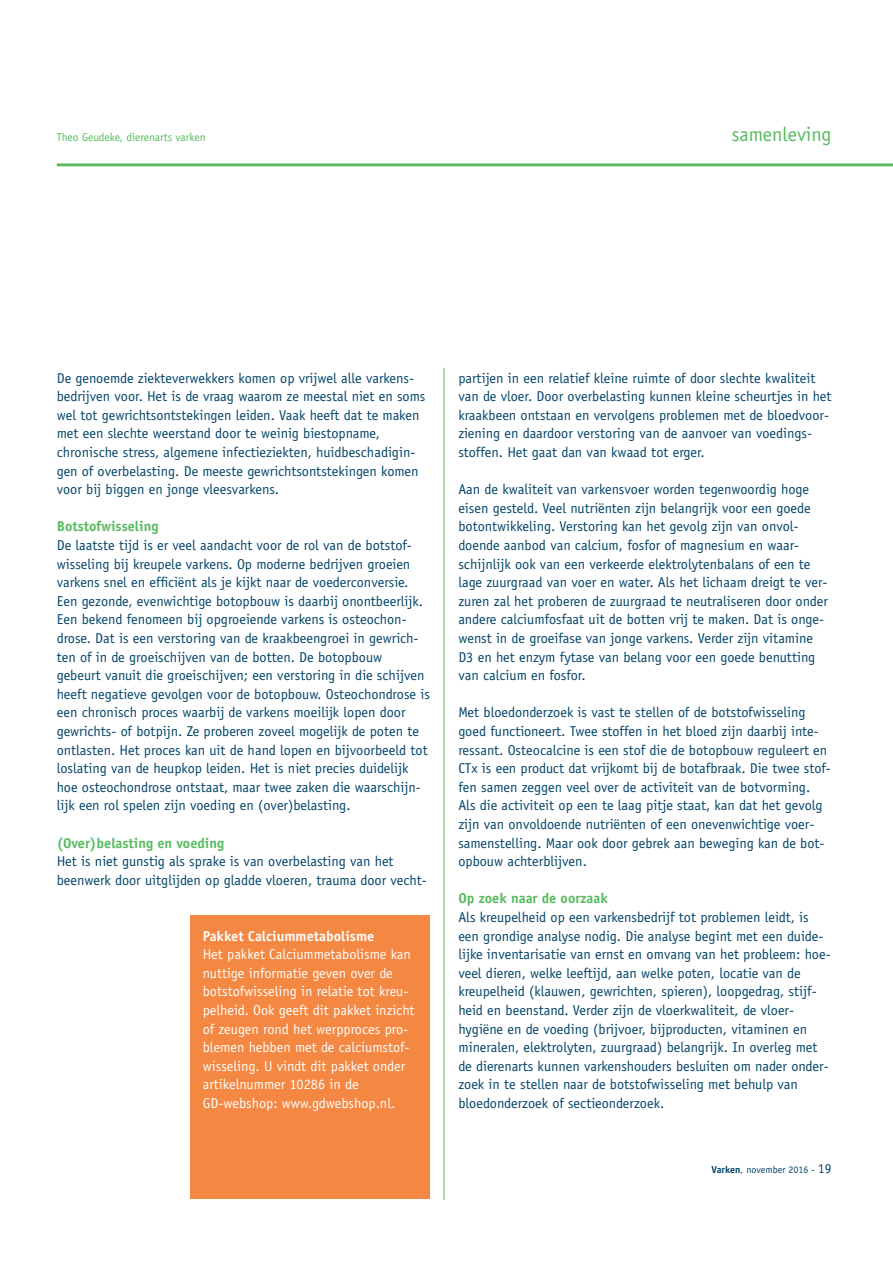
<style>
.page{position:relative;width:893px;height:1263px;background:#fff}
.page>*{position:absolute;margin:0;border:0;box-sizing:border-box;transform-origin:0 0}
.t1{font:20.1px "Officina Sans Std";color:#58bb5f}
.t2{font:14.25px/18.6px "Officina Sans Std";color:#054569}
.t3{font:14.25px/18.6px "Officina Sans Std";color:#fdfefd}
.t4{font:700 14.25px "Officina Sans Std";color:#58bb5f}
.t5{font:700 14.25px "Officina Sans Std";color:#fdfefd}
.t6{font:11.4px "Officina Sans Std";color:#58bb5f}
.t7{font:10.05px "Officina Sans Std";color:#054569}
.s1{font-weight:700}
.s2{font-size:13.65px}
</style>
<div class="page">
<hr style="left:57px;top:163px;width:835px;height:3px;background:#58bb5f">
<hr style="left:444px;top:368px;width:1px;height:831px;background:#58bb5f">
<div style="left:191px;top:915px;width:239px;height:284px;background:#f48741"></div>
<p class="t6" style="left:57px;top:133px;width:150px">Theo Geudeke, dierenarts varken</p>
<h1 class="t1" style="left:732px;top:126px;width:101px">samenleving</h1>
<p class="t2" style="left:57px;top:369px;width:370px">De genoemde ziekteverwekkers komen op vrijwel alle varkens&shy;bedrijven voor. Het is de vraag waarom ze meestal niet en soms wel tot gewrichtsontstekingen leiden. Vaak heeft dat te maken met een slechte weerstand door te weinig biestopname, chronische stress, algemene infectieziekten, huidbeschadigin&shy;gen of overbelasting. De meeste gewrichtsontstekingen komen voor bij biggen en jonge vleesvarkens.</p>
<p class="t4" style="left:57px;top:521px;width:103px">Botstofwisseling</p>
<p class="t2" style="left:57px;top:537px;width:375px">De laatste tijd is er veel aandacht voor de rol van de botstof&shy;wisseling bij kreupele varkens. Op moderne bedrijven groeien varkens snel en efficiënt als je kijkt naar de voederconversie.<br>Een gezonde, evenwichtige botopbouw is daarbij onontbeerlijk.<br>Een bekend fenomeen bij opgroeiende varkens is osteochon&shy;drose. Dat is een verstoring van de kraakbeengroei in gewrich&shy;ten of in de groeischijven van de botten. De botopbouw<br>gebeurt vanuit die groeischijven; een verstoring in die schijven heeft negatieve gevolgen voor de botopbouw. Osteochondrose is een chronisch proces waarbij de varkens moeilijk lopen door gewrichts- of botpijn. Ze proberen zoveel mogelijk de poten te ontlasten. Het proces kan uit de hand lopen en bijvoorbeeld tot loslating van de heupkop leiden. Het is niet precies duidelijk hoe osteochondrose ontstaat, maar twee zaken die waarschijn&shy;lijk een rol spelen zijn voeding en (over)belasting.</p>
<p class="t4" style="left:57px;top:837px;width:169px">(Over)belasting en voeding</p>
<p class="t2" style="left:57px;top:853px;width:371px">Het is niet gunstig als sprake is van overbelasting van het beenwerk door uitglijden op gladde vloeren, trauma door vecht-</p>
<p class="t5" style="left:203px;top:930px;width:173px">Pakket Calciummetabolisme</p>
<p class="t3" style="left:203px;top:946px;width:213px">Het pakket Calciummetabolisme kan nuttige informatie geven over de botstofwisseling in relatie tot kreu&shy;pelheid. Ook geeft dit pakket inzicht of zeugen rond het werpproces pro&shy;blemen hebben met de calciumstof&shy;wisseling. U vindt dit pakket onder artikel nummer 10286 in de GD-webshop: www.gdwebshop.nl.</p>
<p class="t2" style="left:458px;top:369px;width:375px">partijen in een relatief kleine ruimte of door slechte kwaliteit van de vloer. Door overbelasting kunnen kleine scheurtjes in het kraakbeen ontstaan en vervolgens problemen met de bloedvoor&shy;ziening en daardoor verstoring van de aanvoer van voedings&shy;stoffen. Het gaat dan van kwaad tot erger.</p>
<p class="t2" style="left:458px;top:481px;width:371px">Aan de kwaliteit van varkensvoer worden tegenwoordig hoge eisen gesteld. Veel nutriënten zijn belangrijk voor een goede botontwikkeling. Verstoring kan het gevolg zijn van onvol&shy;doende aanbod van calcium, fosfor of magnesium en waar&shy;schijnlijk ook van een verkeerde elektrolytenbalans of een te lage zuurgraad van voer en water. Als het lichaam dreigt te ver&shy;zuren zal het proberen de zuurgraad te neutraliseren door onder andere calciumfosfaat uit de botten vrij te maken. Dat is onge&shy;wenst in de groeifase van jonge varkens. Verder zijn vitamine D3 en het enzym fytase van belang voor een goede benutting van calcium en fosfor.</p>
<p class="t2" style="left:458px;top:704px;width:374px">Met bloedonderzoek is vast te stellen of de botstofwisseling goed functioneert. Twee stoffen in het bloed zijn daarbij inte&shy;ressant. Osteocalcine is een stof die de botopbouw reguleert en CTx is een product dat vrijkomt bij de botafbraak. Die twee stof&shy;fen samen zeggen veel over de activiteit van de botvorming.<br>Als die activiteit op een te laag pitje staat, kan dat het gevolg zijn van onvoldoende nutriënten of een onevenwichtige voer&shy;samenstelling. Maar ook door gebrek aan beweging kan de bot&shy;opbouw achterblijven.</p>
<p class="t4" style="left:458px;top:893px;width:151px">Op zoek naar de oorzaak</p>
<p class="t2" style="left:458px;top:909px;width:374px">Als kreupelheid op een varkensbedrijf tot problemen leidt, is een grondige analyse nodig. Die analyse begint met een duide&shy;lijke inventarisatie van ernst en omvang van het probleem: hoe&shy;veel dieren, welke leeftijd, aan welke poten, locatie van de kreupelheid (klauwen, gewrichten, spieren), loopgedrag, stijf&shy;heid en beenstand. Verder zijn de vloerkwaliteit, de vloer&shy;hygiëne en de voeding (brijvoer, bijproducten, vitaminen en mineralen, elektrolyten, zuurgraad) belangrijk. In overleg met de dierenarts kunnen varkenshouders besluiten om nader onder&shy;zoek in te stellen naar de botstofwisseling met behulp van bloedonderzoek of sectieonderzoek.</p>
<p class="t7" style="left:712px;top:1166px;width:121px"><span class="s1">Varken</span>, november 2016 - <span class="s2">19</span></p>
</div>
